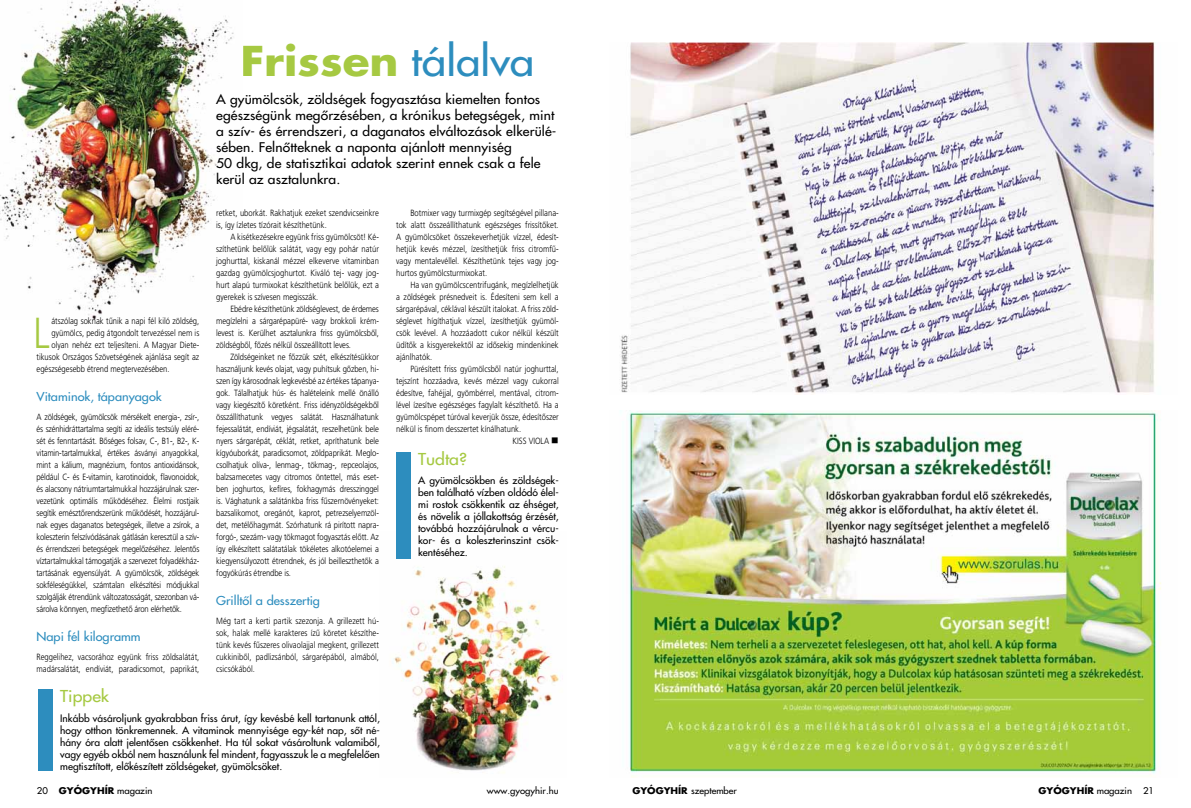
<style>
.page{position:relative;width:1191px;height:808px;background:#fff}
.page>*{position:absolute;margin:0;border:0;box-sizing:border-box;transform-origin:0 0}
.t1{font:300 43.4px "Frutiger Alt";color:#a6c942;scale:.85 1}
.t2{font:700 40px "Futura Hungary";color:#a6c942;scale:1.1 1}
.t3{font:300 16px "Futura Hungary";color:#a6c942;scale:1.1 1}
.t4{font:300 13px/16px "Futura Hungary";letter-spacing:.01em;color:#000;scale:1.06 1}
.t5{font:300 12px "Futura Hungary";color:#2d8dbe;scale:1.06 1}
.t6{font:300 10px/12px "Futura Hungary";color:#000;text-align:justify}
.t7{font:10px "Wingdings";color:#000}
.t8{font:300 9px/12px "Frutiger Alt";color:#000;text-align:justify;scale:.85 1}
.t9{font:300 9px "Futura Hungary";color:#000;scale:1.06 1}
.s1{font-weight:300;color:#2d8dbe}
.s2{font-weight:700}
</style>
<div class="page">
<img style="left:394px;top:531px;width:165px;height:242px">
<img style="left:628px;top:411px;width:533px;height:366px">
<img style="left:620px;top:43px;width:536px;height:351px">
<div style="left:396px;top:452px;width:14px;height:106px;background:#2d8dbe"></div>
<div style="left:38px;top:690px;width:14px;height:81px;background:#2d8dbe"></div>
<img style="left:0;top:0;width:234px;height:319px">
<div style="left:207px;top:84px;width:357px;height:110px;background:#fff"></div>
<h1 class="t1" style="left:34px;top:308px;width:21px">L</h1>
<p class="t8" style="left:51px;top:315px;width:175px">átszólag soknak tûnik a napi fél kiló zöldség,</p>
<p class="t8" style="left:51px;top:327px;width:175px">gyümölcs, pedig átgondolt tervezéssel nem is</p>
<p class="t8" style="left:51px;top:339px;width:175px">olyan nehéz ezt teljesíteni. A Magyar Diete-</p>
<p class="t8" style="left:37px;top:351px;width:193px">tikusok Országos Szövetségének ajánlása segít az</p>
<p class="t8" style="left:37px;top:363px;width:158px">egészségesebb étrend megtervezésében.</p>
<h3 class="t5" style="left:37px;top:389px;width:120px">Vitaminok, tápanyagok</h3>
<p class="t8" style="left:37px;top:411px;width:193px">A zöldségek, gyümölcsök mérsékelt energia-, zsír-, és szénhidráttartalma segíti az ideális testsúly eléré&shy;sét és fenntartását. Bôséges folsav, C-, B1-, B2-, K&shy;vitamin-tartalmukkal, értékes ásványi anyagokkal, mint a kálium, magnézium, fontos antioxidánsok, például C- és E-vitamin, karotinoidok, flavonoidok, és alacsony nátriumtartalmukkal hozzájárulnak szer&shy;vezetünk optimális mûködéséhez. Élelmi rostjaik segítik emésztôrendszerünk mûködését, hozzájárul&shy;nak egyes daganatos betegségek, illetve a zsírok, a koleszterin felszívódásának gátlásán keresztül a szív&shy;és érrendszeri betegségek megelôzéséhez. Jelentôs víztartalmukkal támogatják a szervezet folyadékház&shy;tartásának egyensúlyát. A gyümölcsök, zöldségek sokféleségükkel, számtalan elkészítési módjukkal szolgálják étrendünk változatosságát, szezonban vá&shy;sárolva könnyen, megfizethetô áron elérhetôk.</p>
<h3 class="t5" style="left:37px;top:629px;width:100px">Napi fél kilogramm</h3>
<p class="t8" style="left:37px;top:651px;width:193px">Reggelihez, vacsorához együnk friss zöldsalátát, madársalátát, endíviát, paradicsomot, paprikát,</p>
<h3 class="t3" style="left:60px;top:686px;width:46px">Tippek</h3>
<h2 class="t2" style="left:240px;top:33px;width:269px">Frissen <span class="s1">tálalva</span></h2>
<p class="t4" style="left:216px;top:91px;width:322px">A gyümölcsök, zöldségek fogyasztása kiemelten fontos egészségünk megôrzésében, a krónikus betegségek, mint a szív- és érrendszeri, a daganatos elváltozások elkerülé&shy;sében. Felnôtteknek a naponta ajánlott mennyiség<br>50 dkg, de statisztikai adatok szerint ennek csak a fele kerül az asztalunkra.</p>
<p class="t8" style="left:396px;top:207px;width:193px;text-indent:14px">Botmixer vagy turmixgép segítségével pillana&shy;tok alatt összeállíthatunk egészséges frissítôket.<br>A gyümölcsöket összekeverhetjük vízzel, édesít&shy;hetjük kevés mézzel, ízesíthetjük friss citromfû&shy;vagy mentalevéllel. Készíthetünk tejes vagy jog&shy;hurtos gyümölcsturmixokat.</p>
<p class="t8" style="left:396px;top:279px;width:193px;text-indent:14px">Ha van gyümölcscentrifugánk, megízlelhetjük a zöldségek présnedveit is. Édesíteni sem kell a sárgarépával, céklával készült italokat. A friss zöld&shy;séglevet hígíthatjuk vízzel, ízesíthetjük gyümöl&shy;csök levével. A hozzáadott cukor nélkül készült üdítôk a kisgyerekektôl az idôsekig mindenkinek ajánlhatók.</p>
<p class="t8" style="left:410px;top:363px;width:176px">Pürésített friss gyümölcsbôl natúr joghurttal,</p>
<p class="t8" style="left:396px;top:375px;width:193px">tejszínt hozzáadva, kevés mézzel vagy cukorral</p>
<p class="t8" style="left:396px;top:387px;width:193px">édesítve, fahéjjal, gyömbérrel, mentával, citrom-</p>
<p class="t8" style="left:396px;top:399px;width:193px">lével ízesítve egészséges fagylalt készíthetô. Ha a</p>
<p class="t8" style="left:396px;top:411px;width:193px">gyümölcspépet túróval keverjük össze, édesítôszer</p>
<p class="t8" style="left:396px;top:423px;width:149px">nélkül is finom desszertet kínálhatunk.</p>
<p class="t8" style="left:512px;top:435px;width:30px">Kiss Viola</p>
<p class="t7" style="left:551px;top:435px;width:9px">■</p>
<p class="t8" style="left:216px;top:207px;width:193px">retket, uborkát. Rakhatjuk ezeket szendvicseinkre is, így ízletes tízórait készíthetünk.</p>
<p class="t8" style="left:216px;top:231px;width:193px;text-indent:14px">A kisétkezésekre együnk friss gyümölcsöt! Ké&shy;szíthetünk belôlük salátát, vagy egy pohár natúr joghurttal, kiskanál mézzel elkeverve vitaminban gazdag gyümölcsjoghurtot. Kiváló tej- vagy jog&shy;hurt alapú turmixokat készíthetünk belôlük, ezt a gyerekek is szívesen megisszák.</p>
<p class="t8" style="left:216px;top:303px;width:193px;text-indent:14px">Ebédre készíthetünk zöldséglevest, de érdemes megízlelni a sárgarépapüré- vagy brokkoli krém&shy;levest is. Kerülhet asztalunkra friss gyümölcsbôl, zöldségbôl, fôzés nélkül összeállított leves.</p>
<p class="t8" style="left:216px;top:351px;width:193px;text-indent:14px">Zöldségeinket ne fôzzük szét, elkészítésükkor használjunk kevés olajat, vagy puhítsuk gôzben, hi&shy;szen így károsodnak legkevésbé az értékes tápanya&shy;gok. Tálalhatjuk hús- és halételeink mellé önálló vagy kiegészítô köretként. Friss idényzöldségekbôl összállíthatunk vegyes salátát. Használhatunk fejessalátát, endíviát, jégsalátát, reszelhetünk bele nyers sárgarépát, céklát, retket, apríthatunk bele kígyóuborkát, paradicsomot, zöldpaprikát. Meglo&shy;csolhatjuk olíva-, lenmag-, tökmag-, repceolajos, balzsamecetes vagy citromos öntettel, más eset&shy;ben joghurtos, kefíres, fokhagymás dresszinggel is. Vághatunk a salátánkba friss fûszernövényeket: bazsalikomot, oregánót, kaprot, petrezselyemzöl&shy;det, metélôhagymát. Szórhatunk rá pirított napra&shy;forgó-, szezám- vagy tökmagot fogyasztás elôtt. Az így elkészített salátatálak tökéletes alkotóelemei a kiegyensúlyozott étrendnek, és jól beilleszthetôk a fogyókúrás étrendbe is.</p>
<h3 class="t5" style="left:216px;top:593px;width:99px">Grilltôl a desszertig</h3>
<p class="t8" style="left:216px;top:615px;width:193px">Még tart a kerti partik szezonja. A grillezett hú&shy;sok, halak mellé karakteres ízû köretet készíthe&shy;tünk kevés fûszeres olivaolajjal megkent, grillezett cukkinibôl, padlizsánból, sárgarépából, almából, csicsókából.</p>
<h3 class="t3" style="left:418px;top:448px;width:46px">Tudta?</h3>
<p class="t6" style="left:418px;top:474px;width:142px">A gyümölcsökben és zöldségek&shy;ben található vízben oldódó élel&shy;mi rostok csökkentik az éhséget, és növelik a jóllakottság érzését, továbbá hozzájárulnak a vércu&shy;kor- és a koleszterinszint csök&shy;kentéséhez.</p>
<p class="t6" style="left:60px;top:712px;width:321px">Inkább vásároljunk gyakrabban friss árut, így kevésbé kell tartanunk attól, hogy otthon tönkremennek. A vitaminok mennyisége egy-két nap, sôt né&shy;hány óra alatt jelentôsen csökkenhet. Ha túl sokat vásároltunk valamibôl, vagy egyéb okból nem használunk fel mindent, fagyasszuk le a megfelelôen megtisztított, elôkészített zöldségeket, gyümölcsöket.</p>
<p class="t9" style="left:37px;top:785px;width:111px">20 <span class="s2">Gyógyhír</span> magazin</p>
<p class="t9" style="left:487px;top:785px;width:69px">www.gyogyhir.hu</p>
<p class="t9" style="left:632px;top:785px;width:100px"><span class="s2">Gyógyhír</span> szeptember</p>
<p class="t9" style="left:1038px;top:785px;width:111px"><span class="s2">Gyógyhír</span> magazin 21</p>
</div>
